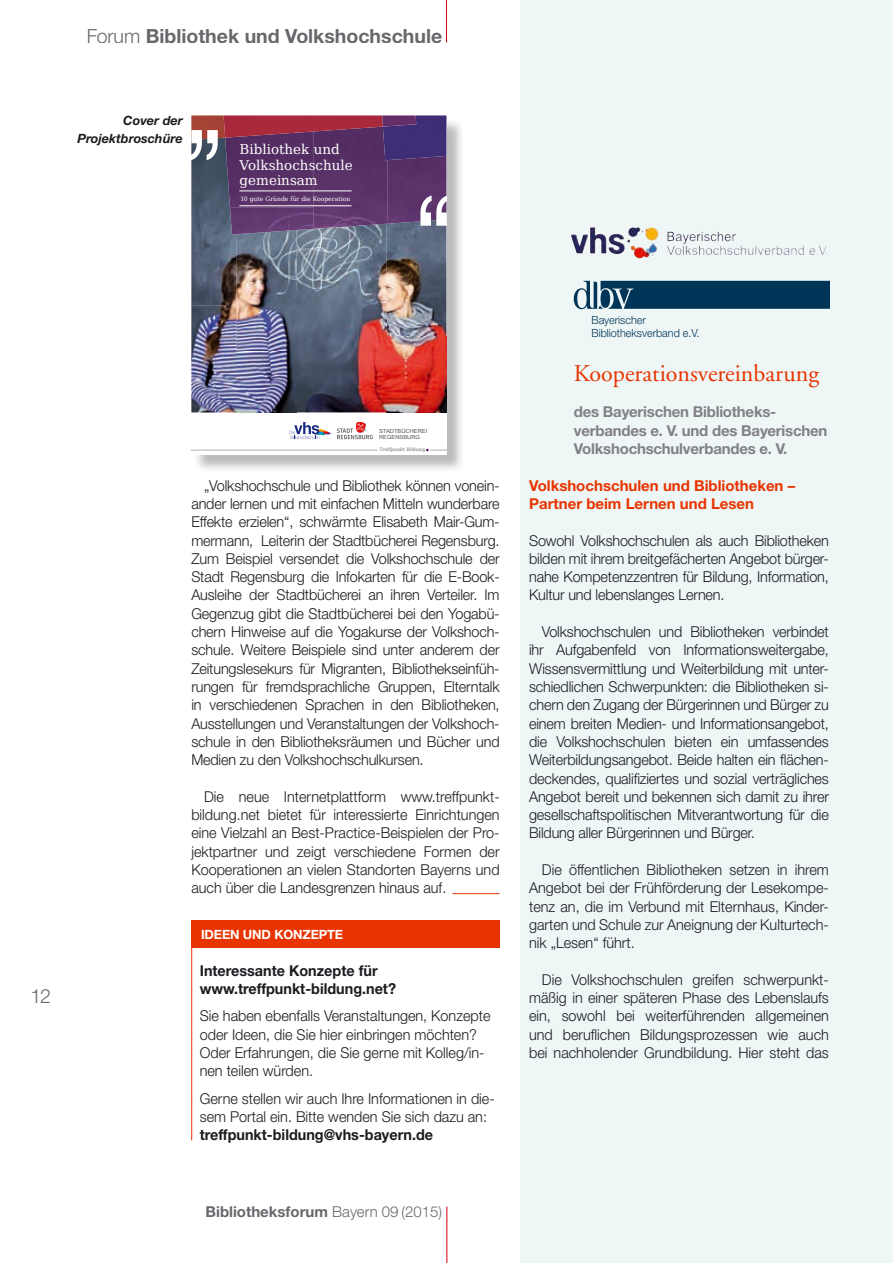
<style>
.page{position:relative;width:893px;height:1263px;background:#fff}
.page>*{position:absolute;margin:0;border:0;box-sizing:border-box;transform-origin:0 0}
.t1{font:24px "Adobe Garamond";color:#e83400}
.t2{font:700 19.5px "Helvetica Neue";color:#68676c}
.t3{font:300 19.5px "Helvetica Neue";color:#68676c}
.t4{font:300 15px/18.3px "Helvetica Neue";color:#1b1c20;text-align:justify;scale:.96 1}
.t5{font:700 15px/18.3px "Helvetica Neue";letter-spacing:-.015em;color:#818084}
.t6{font:700 15px/18.3px "Helvetica Neue";color:#1b1c20;scale:.96 1}
.t7{font:700 15px/18.3px "Helvetica Neue";color:#e83400}
.t8{font:700 15px "Helvetica Neue";color:#68676c}
.t9{font:13.5px/15.6px "Bitstream Vera Serif";color:#fff}
.t10{font:italic 700 12.75px/18.3px "Helvetica Neue";color:#1b1c20;text-align:right}
.t11{font:700 12.75px "Helvetica Neue";letter-spacing:-.01em;color:#fff}
.t12{font:300 11.25px/13.5px "Helvetica Neue";color:#003557;scale:.96 1}
.t13{font:6px "Bitstream Vera Serif";color:#fff}
.t14{font:5.55px/6.6px "Arial";color:#57565b;scale:1.04 1}
.t15{font:4.65px "Bitstream Vera Serif";color:#68676c}
.s1{font-weight:300}
</style>
<div class="page">
<hr style="left:452px;top:893px;width:48px;height:1px;background:#e83400">
<div style="left:191px;top:920px;width:309px;height:28px;background:#e83400"></div>
<hr style="left:191px;top:920px;width:1px;height:220px;background:#e83400">
<div style="left:194px;top:118px;width:271px;height:356px;background:#1b1c20;opacity:.3"></div>
<div style="left:191px;top:115px;width:255px;height:340px;background:#fff"></div>
<img style="left:191px;top:140px;width:45px;height:272px">
<img style="left:297px;top:229px;width:89px;height:183px">
<img style="left:386px;top:160px;width:60px;height:252px">
<img style="left:236px;top:235px;width:61px;height:177px">
<img style="left:225px;top:138px;width:89px;height:70px">
<img style="left:314px;top:138px;width:74px;height:83px">
<img style="left:230px;top:208px;width:84px;height:27px">
<img style="left:314px;top:221px;width:111px;height:8px">
<img style="left:191px;top:115px;width:34px;height:25px">
<img style="left:224px;top:115px;width:159px;height:23px">
<img style="left:383px;top:115px;width:63px;height:45px">
<img style="left:382px;top:115px;width:34px;height:12px">
<hr style="left:239px;top:191px;width:113px;height:1px;background:#fff">
<hr style="left:239px;top:205px;width:113px;height:1px;background:#fff">
<hr style="left:191px;top:450px;width:187px;height:1px;background:#aeafb2">
<svg style="left:426px;top:449px;width:20px;height:2px"></svg>
<svg style="left:191px;top:130px;width:27px;height:30px"></svg>
<svg style="left:420px;top:196px;width:26px;height:30px"></svg>
<svg style="left:337px;top:422px;width:36px;height:17px"></svg>
<svg style="left:290px;top:422px;width:40px;height:17px"></svg>
<div style="left:521px;top:0;width:372px;height:1263px;background:#eef6f6"></div>
<svg style="left:574px;top:281px;width:255px;height:28px;background:#174766"></svg>
<img style="left:590px;top:227px;width:133px;height:26px">
<hr style="left:446px;top:1206px;width:1px;height:57px;background:#d1010e">
<hr style="left:446px;top:0;width:1px;height:43px;background:#d1010e">
<h2 class="t2" style="left:86px;top:24px;width:358px"><span class="s1">Forum</span> Bibliothek und Volkshochschule</h2>
<p class="t10" style="left:78px;top:111px;width:107px">Cover der<br>Projektbroschüre</p>
<p class="t9" style="left:240px;top:141px;width:115px">Bibliothek und<br>Volkshochschule gemeinsam</p>
<p class="t13" style="left:241px;top:195px;width:111px">10 gute Gründe für die Kooperation</p>
<h2 class="t3" style="left:30px;top:984px;width:22px">12</h2>
<p class="t14" style="left:379px;top:427px;width:48px">STADTBÜCHEREI<br>REGENSBURG</p>
<p class="t15" style="left:379px;top:447px;width:47px">Treffpunkt Bildung</p>
<p class="t4" style="left:191px;top:476px;width:323px;text-indent:13px">„Volkshochschule und Bibliothek können vonein&shy;ander lernen und mit einfachen Mitteln wunderbare Effekte erzielen“, schwärmte Elisabeth Mair-Gum&shy;mermann, Leiterin der Stadtbücherei Regensburg.<br>Zum Beispiel versendet die Volkshochschule der Stadt Regensburg die Infokarten für die E-Book-Ausleihe der Stadtbücherei an ihren Verteiler. Im Gegenzug gibt die Stadtbücherei bei den Yogabü&shy;chern Hinweise auf die Yogakurse der Volkshoch&shy;schule. Weitere Beispiele sind unter anderem der Zeitungslesekurs für Migranten, Bibliothekseinfüh&shy;rungen für fremdsprachliche Gruppen, Elterntalk in verschiedenen Sprachen in den Bibliotheken, Ausstellungen und Veranstaltungen der Volkshoch&shy;schule in den Bibliotheksräumen und Bücher und Medien zu den Volkshochschulkursen.</p>
<p class="t4" style="left:191px;top:787px;width:323px;text-indent:13px">Die neue Internetplattform www.treffpunkt&shy;bildung.net bietet für interessierte Einrichtungen eine Vielzahl an Best-Practice-Beispielen der Pro&shy;jektpartner und zeigt verschiedene Formen der Kooperationen an vielen Standorten Bayerns und auch über die Landesgrenzen hinaus auf.</p>
<p class="t11" style="left:201px;top:927px;width:144px">IDEEN UND KONZEPTE</p>
<p class="t6" style="left:200px;top:961px;width:206px">Interessante Konzepte für www.treffpunkt-bildung.net?</p>
<p class="t4" style="left:200px;top:1007px;width:304px;text-align:left">Sie haben ebenfalls Veranstaltungen, Konzepte oder Ideen, die Sie hier einbringen möchten?<br>Oder Erfahrungen, die Sie gerne mit Kolleg/in&shy;nen teilen würden.</p>
<p class="t4" style="left:200px;top:1089px;width:309px">Gerne stellen wir auch Ihre Informationen in die&shy;sem Portal ein. Bitte wenden Sie sich dazu an:</p>
<p class="t6" style="left:200px;top:1125px;width:245px">treffpunkt-bildung@vhs-bayern.de</p>
<p class="t8" style="left:206px;top:1202px;width:238px">Bibliotheksforum <span class="s1">Bayern 09 (2015)</span></p>
<p class="t12" style="left:591px;top:313px;width:114px">Bayerischer<br>Bibliotheksverband e.V.</p>
<h1 class="t1" style="left:574px;top:360px;width:247px">Kooperationsvereinbarung</h1>
<p class="t5" style="left:574px;top:403px;width:255px">des Bayerischen Bibliotheks&shy;verbandes e. V. und des Bayerischen<br>Volkshochschulverbandes e. V.</p>
<p class="t7" style="left:529px;top:476px;width:268px">Volkshochschulen und Bibliotheken –<br>Partner beim Lernen und Lesen</p>
<p class="t4" style="left:529px;top:531px;width:314px">Sowohl Volkshochschulen als auch Bibliotheken bilden mit ihrem breitgefächerten Angebot bürger&shy;nahe Kompetenzzentren für Bildung, Information, Kultur und lebenslanges Lernen.</p>
<p class="t4" style="left:529px;top:622px;width:314px;text-indent:13px">Volkshochschulen und Bibliotheken verbindet ihr Aufgabenfeld von Informationsweitergabe, Wissensvermittlung und Weiterbildung mit unter&shy;schiedlichen Schwerpunkten: die Bibliotheken si&shy;chern den Zugang der Bürgerinnen und Bürger zu einem breiten Medien- und Informationsangebot, die Volkshochschulen bieten ein umfassendes Weiterbildungsangebot. Beide halten ein flächen&shy;deckendes, qualifiziertes und sozial verträgliches Angebot bereit und bekennen sich damit zu ihrer gesellschaftspolitischen Mitverantwortung für die Bildung aller Bürgerinnen und Bürger.</p>
<p class="t4" style="left:529px;top:860px;width:314px;text-indent:13px">Die öffentlichen Bibliotheken setzen in ihrem Angebot bei der Frühförderung der Lesekompe&shy;tenz an, die im Verbund mit Elternhaus, Kinder&shy;garten und Schule zur Aneignung der Kulturtech&shy;nik „Lesen“ führt.</p>
<p class="t4" style="left:529px;top:970px;width:314px;text-indent:13px">Die Volkshochschulen greifen schwerpunkt&shy;mäßig in einer späteren Phase des Lebenslaufs ein, sowohl bei weiterführenden allgemeinen und beruflichen Bildungsprozessen wie auch bei nachholender Grundbildung. Hier steht das</p>
</div>
